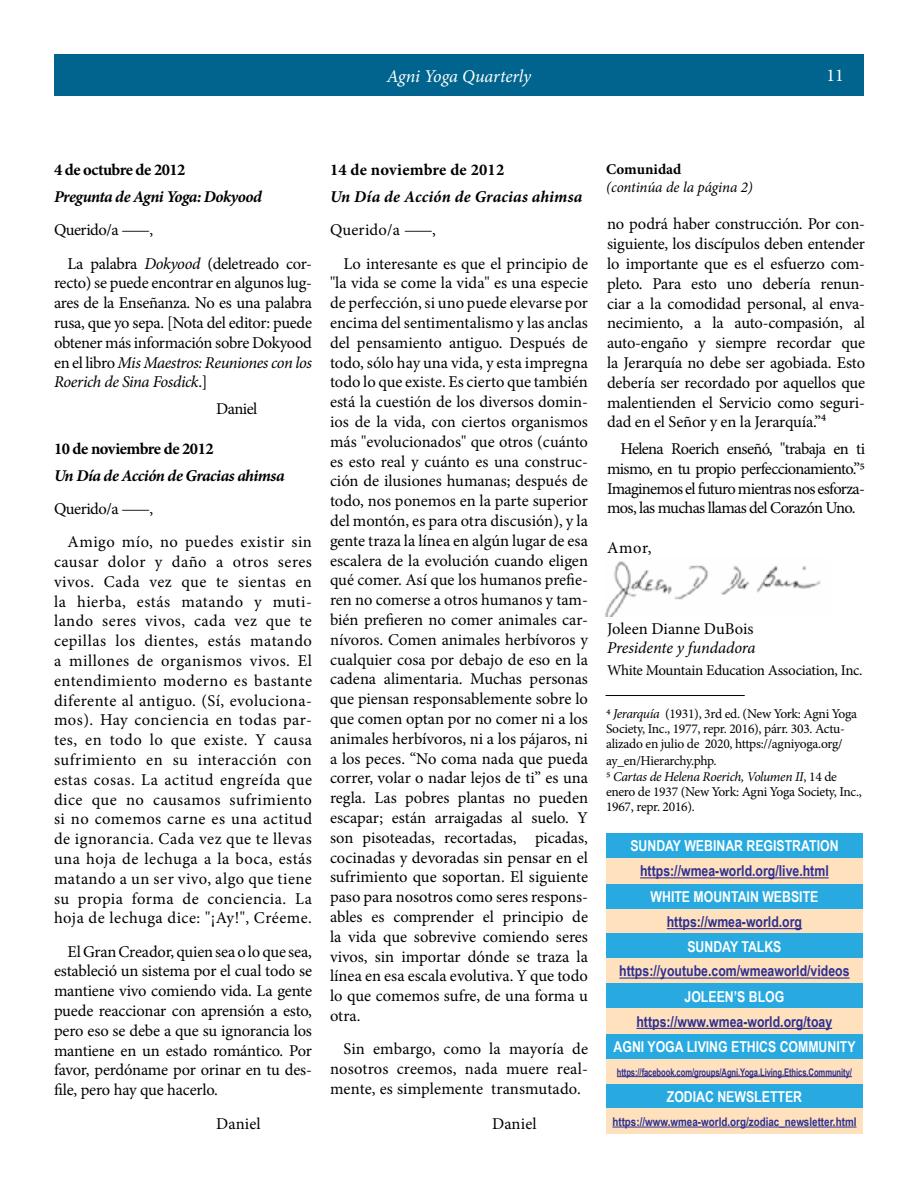
<style>
.page{position:relative;width:918px;height:1188px;background:#fff}
.page>*{position:absolute;margin:0;border:0;box-sizing:border-box;transform-origin:0 0}
.t1{font:italic 18px "Minion Pro";letter-spacing:-.005em;color:#fff}
.t2{font:18px "Minion Pro";color:#fff}
.t3{font:16.5px/19.8px "Minion Pro";letter-spacing:-.01em;color:#000;text-align:justify}
.t4{font:italic 700 16.5px "Minion Pro";letter-spacing:-.025em;color:#000}
.t5{font:16.5px/33.3px "Minion Pro";letter-spacing:.03em;color:#000}
.t6{font:700 16.5px "Minion Pro";letter-spacing:-.025em;color:#000}
.t7{font:italic 700 16.5px "Minion Pro";letter-spacing:.015em;color:#000}
.t8{font:italic 16.5px "Minion Pro";letter-spacing:-.005em;color:#000}
.t9{font:700 16.5px "Minion Pro";letter-spacing:.01em;color:#000}
.t10{font:700 15px "Arial Narrow";color:#2e3092}
.t11{font:700 15px "Arial Narrow";color:#fff}
.t12{font:15px "Minion Pro";letter-spacing:-.025em;color:#000}
.t13{font:italic 15px "Minion Pro";letter-spacing:-.01em;color:#000}
.t14{font:700 15px "Minion Pro";color:#000}
.t15{font:13.5px/15.5px "Minion Pro";letter-spacing:-.02em;color:#000}
.t16{font:700 12px "Arial Narrow";color:#2e3092}
.t17{font:700 10.5px "Arial Narrow";letter-spacing:-.01em;color:#2e3092;scale:.89 1}
.s1{font-style:italic}
</style>
<div class="page">
<div style="left:54px;top:54px;width:810px;height:41px;background:#00648e"></div>
<div style="left:606px;top:833px;width:257px;height:26px;background:#28aae1"></div>
<div style="left:606px;top:858px;width:257px;height:25px;background:#ffe1be"></div>
<hr style="left:640px;top:877px;width:189px;height:1px;background:#2e3092">
<div style="left:606px;top:884px;width:257px;height:25px;background:#28aae1"></div>
<div style="left:606px;top:909px;width:257px;height:25px;background:#ffe1be"></div>
<hr style="left:667px;top:928px;width:135px;height:1px;background:#2e3092">
<div style="left:606px;top:934px;width:257px;height:25px;background:#28aae1"></div>
<div style="left:606px;top:958px;width:257px;height:26px;background:#ffe1be"></div>
<hr style="left:619px;top:978px;width:231px;height:1px;background:#2e3092">
<div style="left:606px;top:984px;width:257px;height:25px;background:#28aae1"></div>
<div style="left:606px;top:1009px;width:257px;height:25px;background:#ffe1be"></div>
<hr style="left:636px;top:1028px;width:196px;height:1px;background:#2e3092">
<div style="left:606px;top:1034px;width:257px;height:25px;background:#28aae1"></div>
<div style="left:606px;top:1059px;width:257px;height:25px;background:#ffe1be"></div>
<hr style="left:617px;top:1076px;width:235px;height:1px;background:#2e3092">
<div style="left:606px;top:1084px;width:257px;height:25px;background:#28aae1"></div>
<div style="left:606px;top:1109px;width:257px;height:25px;background:#ffe1be"></div>
<hr style="left:612px;top:1127px;width:245px;height:1px;background:#2e3092">
<hr style="left:606px;top:695px;width:139px;height:1px;background:#000">
<img style="left:606px;top:561px;width:215px;height:56px">
<p class="t1" style="left:387px;top:64px;width:146px">Agni Yoga Quarterly</p>
<p class="t2" style="left:826px;top:63px;width:19px">11</p>
<p class="t6" style="left:54px;top:159px;width:133px">4 de octubre de 2012</p>
<p class="t4" style="left:54px;top:185px;width:210px">Pregunta de Agni Yoga: Dokyood</p>
<p class="t3" style="left:67px;top:213px;width:246px;line-height:33.3px;text-indent:-13px">Querido/a ——,<br>La palabra <span class="s1">Dokyood</span> (deletreado cor-</p>
<p class="t3" style="left:54px;top:273px;width:260px">recto) se puede encontrar en algunos lug&shy;ares de la Enseñanza. No es una palabra rusa, que yo sepa. [Nota del editor: puede obtener más información sobre Dokyood en el libro <span class="s1">Mis Maestros: Reuniones con los Roerich de Sina Fosdick</span>.]</p>
<p class="t3" style="left:216px;top:399px;width:43px">Daniel</p>
<p class="t6" style="left:54px;top:437px;width:161px">10 de noviembre de 2012</p>
<p class="t4" style="left:54px;top:464px;width:232px">Un Día de Acción de Gracias ahimsa</p>
<p class="t5" style="left:68px;top:492px;width:246px;text-indent:-13px">Querido/a ——,<br>Amigo mío, no puedes existir sin</p>
<p class="t3" style="left:54px;top:552px;width:260px">causar dolor y daño a otros seres vivos. Cada vez que te sientas en la hierba, estás matando y muti&shy;lando seres vivos, cada vez que te cepillas los dientes, estás matando a millones de organismos vivos. El entendimiento moderno es bastante diferente al antiguo. (Sí, evoluciona&shy;mos). Hay conciencia en todas par&shy;tes, en todo lo que existe. Y causa sufrimiento en su interacción con estas cosas. La actitud engreída que dice que no causamos sufrimiento si no comemos carne es una actitud de ignorancia. Cada vez que te llevas una hoja de lechuga a la boca, estás matando a un ser vivo, algo que tiene su propia forma de conciencia. La hoja de lechuga dice: "¡Ay!", Créeme.</p>
<p class="t3" style="left:54px;top:942px;width:260px;text-indent:13px">El Gran Creador, quien sea o lo que sea, estableció un sistema por el cual todo se mantiene vivo comiendo vida. La gente puede reaccionar con aprensión a esto, pero eso se debe a que su ignorancia los mantiene en un estado romántico. Por favor, perdóname por orinar en tu des&shy;file, pero hay que hacerlo.</p>
<p class="t3" style="left:216px;top:1113px;width:46px">Daniel</p>
<p class="t9" style="left:330px;top:159px;width:176px">14 de noviembre de 2012</p>
<p class="t7" style="left:330px;top:185px;width:254px">Un Día de Acción de Gracias ahimsa</p>
<p class="t3" style="left:344px;top:213px;width:246px;line-height:33.3px;text-indent:-13px">Querido/a ——,<br>Lo interesante es que el principio de</p>
<p class="t3" style="left:330px;top:273px;width:260px">"la vida se come la vida" es una especie de perfección, si uno puede elevarse por encima del sentimentalismo y las anclas del pensamiento antiguo. Después de todo, sólo hay una vida, y esta impregna todo lo que existe. Es cierto que también está la cuestión de los diversos domin&shy;ios de la vida, con ciertos organismos más "evolucionados" que otros (cuánto es esto real y cuánto es una construc&shy;ción de ilusiones humanas; después de todo, nos ponemos en la parte superior del montón, es para otra discusión), y la gente traza la línea en algún lugar de esa escalera de la evolución cuando eligen qué comer. Así que los humanos prefie&shy;ren no comerse a otros humanos y tam&shy;bién prefieren no comer animales car&shy;nívoros. Comen animales herbívoros y cualquier cosa por debajo de eso en la cadena alimentaria. Muchas personas que piensan responsablemente sobre lo que comen optan por no comer ni a los animales herbívoros, ni a los pájaros, ni a los peces. “No coma nada que pueda correr, volar o nadar lejos de ti” es una regla. Las pobres plantas no pueden escapar; están arraigadas al suelo. Y son pisoteadas, recortadas, picadas, cocinadas y devoradas sin pensar en el sufrimiento que soportan. El siguiente paso para nosotros como seres respons&shy;ables es comprender el principio de la vida que sobrevive comiendo seres vivos, sin importar dónde se traza la línea en esa escala evolutiva. Y que todo lo que comemos sufre, de una forma u otra.</p>
<p class="t3" style="left:330px;top:1039px;width:260px;text-indent:13px">Sin embargo, como la mayoría de nosotros creemos, nada muere real&shy;mente, es simplemente transmutado.</p>
<p class="t3" style="left:492px;top:1114px;width:46px">Daniel</p>
<p class="t14" style="left:606px;top:159px;width:77px">Comunidad</p>
<p class="t13" style="left:606px;top:177px;width:148px">(continúa de la página 2)</p>
<p class="t3" style="left:607px;top:214px;width:260px">no podrá haber construcción. Por con&shy;siguiente, los discípulos deben entender lo importante que es el esfuerzo com&shy;pleto. Para esto uno debería renun&shy;ciar a la comodidad personal, al enva&shy;necimiento, a la auto-compasión, al auto-engaño y siempre recordar que la Jerarquía no debe ser agobiada. Esto debería ser recordado por aquellos que malentienden el Servicio como seguri&shy;dad en el Señor y en la Jerarquía.”4</p>
<p class="t3" style="left:607px;top:439px;width:260px;text-indent:13px">Helena Roerich enseñó, "trabaja en ti mismo, en tu propio perfeccionamiento.”5<br>Imaginemos el futuro mientras nos esforza&shy;mos, las muchas llamas del Corazón Uno.</p>
<p class="t3" style="left:607px;top:538px;width:46px">Amor,</p>
<p class="t3" style="left:607px;top:618px;width:148px">Joleen Dianne DuBois</p>
<p class="t8" style="left:607px;top:637px;width:150px">Presidente y fundadora</p>
<p class="t12" style="left:607px;top:660px;width:257px">White Mountain Education Association, Inc.</p>
<p class="t15" style="left:606px;top:707px;width:257px">4 <span class="s1">Jerarquía</span> (1931), 3rd ed. (New York: Agni Yoga Society, Inc., 1977, repr. 2016), párr. 303. Actu&shy;alizado en julio de 2020, https://agniyoga.org/ ay_en/Hierarchy.php.<br>5 <span class="s1">Cartas de Helena Roerich, Volumen II</span>, 14 de enero de 1937 (New York: Agni Yoga Society, Inc., 1967, repr. 2016).</p>
<p class="t11" style="left:630px;top:837px;width:210px">SUNDAY WEBINAR REGISTRATION</p>
<p class="t10" style="left:640px;top:862px;width:190px">https://wmea-world.org/live.html</p>
<p class="t11" style="left:651px;top:888px;width:169px">WHITE MOUNTAIN WEBSITE</p>
<p class="t10" style="left:667px;top:913px;width:137px">https://wmea-world.org</p>
<p class="t11" style="left:687px;top:938px;width:96px">SUNDAY TALKS</p>
<p class="t10" style="left:619px;top:962px;width:232px">https://youtube.com/wmeaworld/videos</p>
<p class="t11" style="left:685px;top:988px;width:101px">JOLEEN’S BLOG</p>
<p class="t10" style="left:636px;top:1013px;width:197px">https://www.wmea-world.org/toay</p>
<p class="t11" style="left:614px;top:1038px;width:243px">AGNI YOGA LIVING ETHICS COMMUNITY</p>
<p class="t17" style="left:617px;top:1066px;width:266px">https://facebook.com/groups/Agni.Yoga.Living.Ethics.Community/</p>
<p class="t11" style="left:667px;top:1088px;width:137px">ZODIAC NEWSLETTER</p>
<p class="t16" style="left:612px;top:1115px;width:246px">https://www.wmea-world.org/zodiac_newsletter.html</p>
</div>
